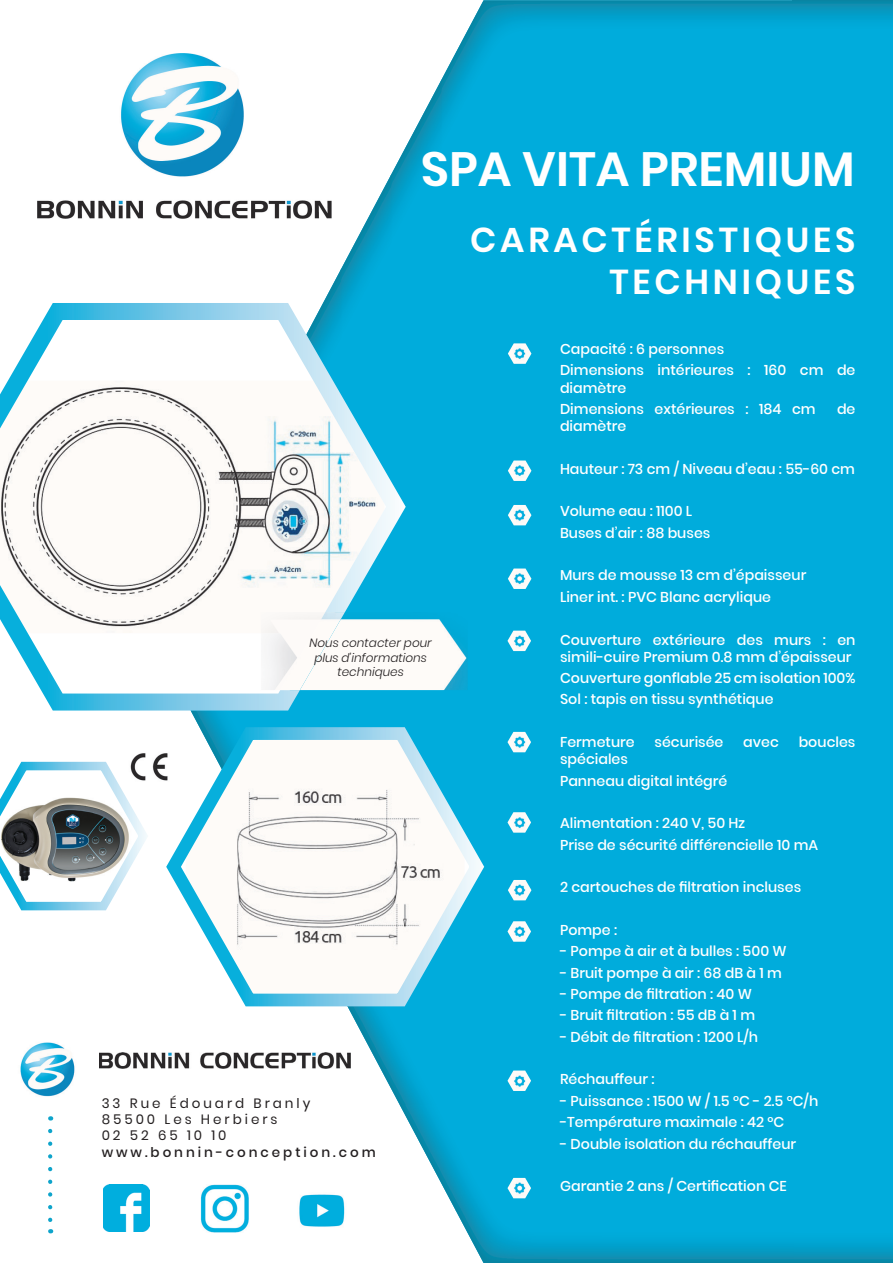
<style>
.page{position:relative;width:893px;height:1263px;background:#fff}
.page>*{position:absolute;margin:0;border:0;box-sizing:border-box;transform-origin:0 0}
.t1{font:600 48px "Poppins";color:#fff}
.t2{font:600 34.5px/41.4px "Poppins";letter-spacing:.11em;color:#fff;text-align:right}
.t3{font:500 14.25px/21.3px "Poppins";color:#fff}
.t4{font:13.5px/16.2px "Poppins";letter-spacing:.22em;color:#231f20}
.t5{font:500 13.5px "Poppins";letter-spacing:.22em;color:#231f20}
.t6{font:italic 300 12px/14.4px "Poppins";color:#231f20;text-align:center}
</style>
<div class="page">
<div style="left:441px;top:0;width:351px;height:1105px;background:#00acdc"></div>
<div style="left:792px;top:0;width:101px;height:1263px;background:#00acdc"></div>
<img style="left:391px;top:80px;width:51px;height:532px">
<img style="left:341px;top:175px;width:50px;height:128px">
<img style="left:323px;top:269px;width:18px;height:34px">
<img style="left:191px;top:690px;width:251px;height:26px">
<img style="left:346px;top:1013px;width:96px;height:93px">
<img style="left:400px;top:1105px;width:393px;height:106px">
<img style="left:456px;top:1210px;width:337px;height:53px">
<img style="left:38px;top:53px;width:293px;height:166px">
<svg style="left:0;top:303px;width:406px;height:407px"></svg>
<img style="left:345px;top:612px;width:123px;height:78px">
<img style="left:261px;top:633px;width:19px;height:57px">
<img style="left:261px;top:612px;width:19px;height:21px">
<img style="left:280px;top:612px;width:65px;height:78px">
<img style="left:20px;top:1042px;width:55px;height:55px">
<img style="left:100px;top:1052px;width:251px;height:16px">
<img style="left:201px;top:1184px;width:48px;height:48px">
<svg style="left:48px;top:1131px;width:4px;height:102px"></svg>
<img style="left:103px;top:1185px;width:46px;height:47px">
<img style="left:299px;top:1194px;width:46px;height:33px">
<img style="left:508px;top:343px;width:23px;height:21px">
<img style="left:508px;top:460px;width:23px;height:21px">
<img style="left:507px;top:631px;width:24px;height:20px">
<img style="left:508px;top:505px;width:23px;height:20px">
<img style="left:508px;top:568px;width:23px;height:21px">
<img style="left:507px;top:812px;width:24px;height:21px">
<img style="left:507px;top:921px;width:24px;height:21px">
<svg style="left:166px;top:716px;width:325px;height:297px"></svg>
<img style="left:139px;top:749px;width:37px;height:37px">
<img style="left:507px;top:732px;width:24px;height:20px">
<img style="left:507px;top:1070px;width:24px;height:21px">
<img style="left:507px;top:1178px;width:24px;height:20px">
<img style="left:508px;top:880px;width:23px;height:20px">
<svg style="left:0;top:754px;width:153px;height:157px"></svg>
<h1 class="t1" style="left:421px;top:141px;width:435px">SPA VITA PREMIUM</h1>
<h2 class="t2" style="left:470px;top:219px;width:387px">CARACTÉRISTIQUES<br>TECHNIQUES</h2>
<p class="t6" style="left:309px;top:636px;width:124px">Nous contacter pour plus d’informations techniques</p>
<p class="t4" style="left:102px;top:1095px;width:210px">33 Rue Édouard Branly<br>85500 Les Herbiers<br>02 52 65 10 10</p>
<p class="t5" style="left:102px;top:1144px;width:276px">www.bonnin-conception.com</p>
<p class="t3" style="left:560px;top:338px;width:297px">Capacité : 6 personnes<br>Dimensions intérieures : 160 cm de</p>
<p class="t3" style="left:560px;top:377px;width:257px">diamètre<br>Dimensions extérieures : 184 cm</p>
<p class="t3" style="left:837px;top:398px;width:20px">de</p>
<p class="t3" style="left:560px;top:415px;width:68px">diamètre</p>
<p class="t3" style="left:560px;top:458px;width:297px">Hauteur : 73 cm / Niveau d’eau : 55-60 cm</p>
<p class="t3" style="left:560px;top:501px;width:152px">Volume eau : 1100 L<br>Buses d’air : 88 buses</p>
<p class="t3" style="left:560px;top:565px;width:248px">Murs de mousse 13 cm d’épaisseur<br>Liner int. : PVC Blanc acrylique</p>
<p class="t3" style="left:560px;top:631px;width:297px;line-height:17.1px">Couverture extérieure des murs : en simili-cuire Premium 0.8 mm d’épaisseur</p>
<p class="t3" style="left:560px;top:667px;width:297px">Couverture gonflable 25 cm isolation 100%<br>Sol : tapis en tissu synthétique</p>
<p class="t3" style="left:560px;top:731px;width:76px">Fermeture</p>
<p class="t3" style="left:655px;top:731px;width:70px">sécurisée</p>
<p class="t3" style="left:743px;top:731px;width:37px">avec</p>
<p class="t3" style="left:799px;top:731px;width:58px">boucles</p>
<p class="t3" style="left:560px;top:749px;width:169px">spéciales<br>Panneau digital intégré</p>
<p class="t3" style="left:560px;top:813px;width:260px">Alimentation : 240 V, 50 Hz<br>Prise de sécurité différencielle 10 mA</p>
<p class="t3" style="left:560px;top:877px;width:243px">2 cartouches de filtration incluses</p>
<p class="t3" style="left:560px;top:919px;width:59px">Pompe :</p>
<p class="t3" style="left:560px;top:941px;width:228px">- Pompe à air et à bulles : 500 W</p>
<p class="t3" style="left:560px;top:962px;width:223px">- Bruit pompe à air : 68 dB à 1 m</p>
<p class="t3" style="left:560px;top:983px;width:194px">- Pompe de filtration : 40 W</p>
<p class="t3" style="left:560px;top:1005px;width:197px">- Bruit filtration : 55 dB à 1 m</p>
<p class="t3" style="left:560px;top:1026px;width:200px">- Débit de filtration : 1200 L/h</p>
<p class="t3" style="left:560px;top:1069px;width:96px">Réchauffeur :</p>
<p class="t3" style="left:560px;top:1090px;width:260px">- Puissance : 1500 W / 1.5 °C - 2.5 °C/h -Température maximale : 42 °C</p>
<p class="t3" style="left:560px;top:1133px;width:238px">- Double isolation du réchauffeur</p>
<p class="t3" style="left:560px;top:1176px;width:228px">Garantie 2 ans / Certification CE</p>
</div>
